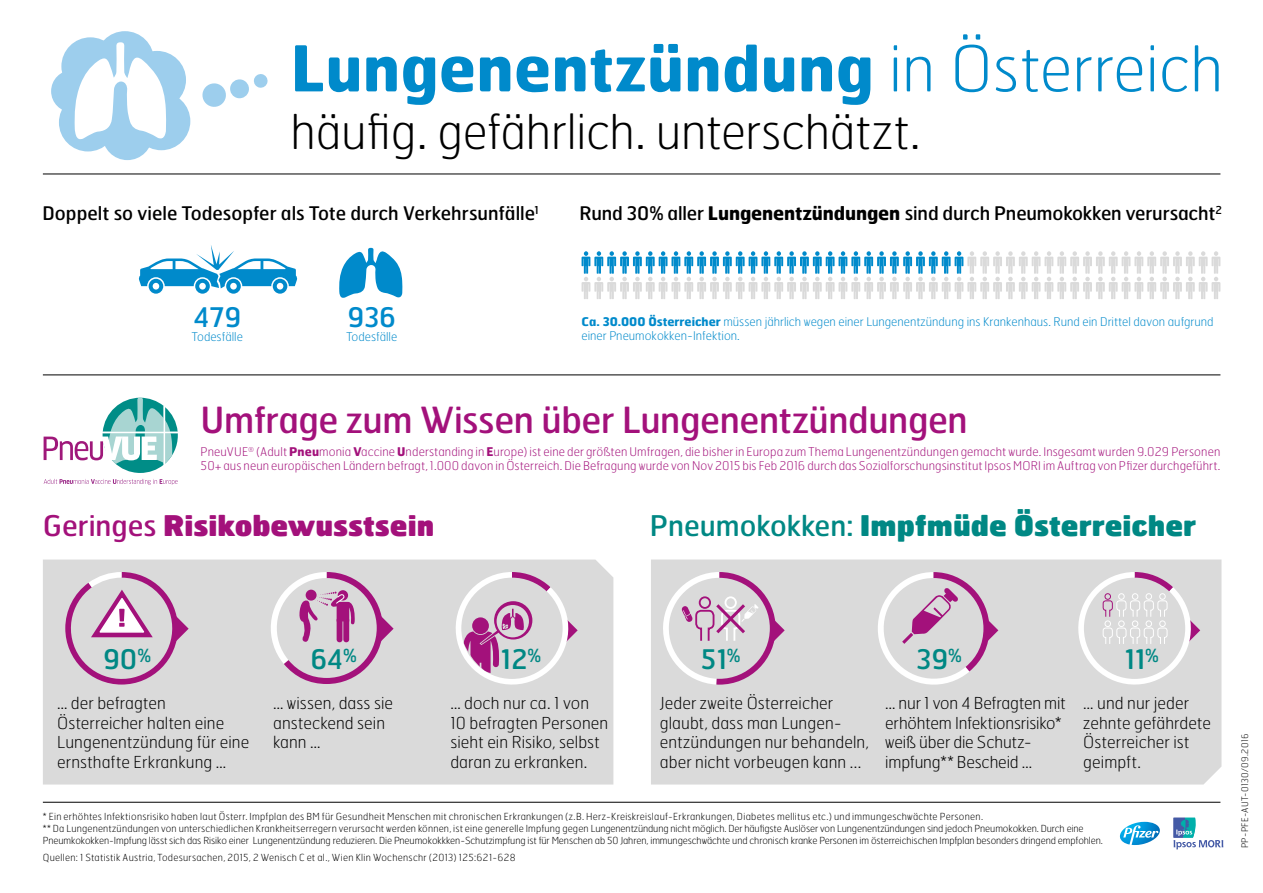
<style>
.page{position:relative;width:1263px;height:893px;background:#fff}
.page>*{position:absolute;margin:0;border:0;box-sizing:border-box;transform-origin:0 0}
.t1{font:700 63px "Hermes";letter-spacing:.005em;color:#008acb}
.t2{font:100 48px "Hermes";letter-spacing:-.005em;color:#000}
.t3{font:36px "Hermes";letter-spacing:-.01em;color:#a3117b}
.t4{font:900 28.5px "Hermes";color:#008884}
.t5{font:900 28.5px "Hermes";color:#a3117b}
.t6{font:27px "Hermes";color:#008884}
.t7{font:27px "Hermes";color:#008acb}
.t8{font:18.75px "Hermes";letter-spacing:-.005em;color:#000}
.t9{font:18px "Hermes";color:#008884}
.t10{font:100 16.5px/19.8px "Hermes";letter-spacing:.005em;color:#000}
.t11{font:100 12px/14.4px "Hermes";letter-spacing:.01em;color:#a3117b}
.t12{font:100 12px/14.4px "Hermes";color:#008acb}
.t13{font:100 9.75px/11.7px "Hermes";letter-spacing:-.01em;color:#000}
.t14{font:100 9.75px "Hermes";letter-spacing:.015em;color:#000}
.t15{font:100 9px "Hermes";letter-spacing:.04em;color:#000}
.s1{font-weight:100}
.s2{font-weight:700}
.s3{font-weight:400}
</style>
<div class="page">
<div style="left:43px;top:559px;width:570px;height:225px;background:#dadada"></div>
<div style="left:651px;top:559px;width:570px;height:225px;background:#dadada"></div>
<svg style="left:44px;top:398px;width:134px;height:75px"></svg>
<svg style="left:44px;top:479px;width:134px;height:6px"></svg>
<svg style="left:264px;top:572px;width:130px;height:112px;background:#d2b8cb"></svg>
<svg style="left:64px;top:572px;width:125px;height:114px;background:#d2b8cb"></svg>
<hr style="left:43px;top:802px;width:1177px;height:1px;background:#000">
<hr style="left:43px;top:374px;width:1177px;height:1px;background:#000">
<hr style="left:43px;top:174px;width:1177px;height:1px;background:#000">
<svg style="left:871px;top:572px;width:127px;height:119px;background:#d7c8d3"></svg>
<svg style="left:1072px;top:572px;width:128px;height:119px;background:#dddadc"></svg>
<svg style="left:661px;top:572px;width:124px;height:113px;background:#d6c5d2"></svg>
<div style="left:61px;top:37px;width:58px;height:58px;background:#9dceed;border-radius:50%"></div>
<div style="left:96px;top:31px;width:58px;height:58px;background:#9dceed;border-radius:50%"></div>
<div style="left:51px;top:70px;width:42px;height:42px;background:#9dceed;border-radius:50%"></div>
<div style="left:59px;top:93px;width:58px;height:58px;background:#9dceed;border-radius:50%"></div>
<div style="left:128px;top:51px;width:58px;height:58px;background:#9dceed;border-radius:50%"></div>
<div style="left:132px;top:92px;width:58px;height:58px;background:#9dceed;border-radius:50%"></div>
<div style="left:102px;top:110px;width:50px;height:50px;background:#9dceed;border-radius:50%"></div>
<svg style="left:202px;top:74px;width:66px;height:33px"></svg>
<svg style="left:74px;top:42px;width:92px;height:98px"></svg>
<svg style="left:1120px;top:822px;width:40px;height:23px"></svg>
<svg style="left:450px;top:572px;width:128px;height:119px;background:#d6c3d1"></svg>
<svg style="left:139px;top:245px;width:158px;height:49px"></svg>
<svg style="left:581px;top:251px;width:639px;height:48px"></svg>
<svg style="left:339px;top:248px;width:63px;height:50px"></svg>
<svg style="left:1173px;top:818px;width:50px;height:31px"></svg>
<h1 class="t1" style="left:291px;top:27px;width:934px">Lungenentzündung <span class="s1">in Österreich</span></h1>
<h2 class="t2" style="left:291px;top:101px;width:631px">häufig. gefährlich. unterschätzt.</h2>
<h3 class="t8" style="left:43px;top:202px;width:498px">Doppelt so viele Todesopfer als Tote durch Verkehrsunfälle<sup>1</sup></h3>
<h3 class="t7" style="left:194px;top:300px;width:49px">479</h3>
<p class="t12" style="left:192px;top:329px;width:52px">Todesfälle</p>
<h3 class="t7" style="left:348px;top:300px;width:50px">936</h3>
<p class="t12" style="left:346px;top:329px;width:52px">Todesfälle</p>
<h3 class="t8" style="left:579px;top:202px;width:644px">Rund 30% aller <span class="s2">Lungenentzündungen</span> sind durch Pneumokokken verursacht<sup>2</sup></h3>
<p class="t12" style="left:581px;top:314px;width:634px"><span class="s2">Ca. 30.000 Österreicher</span> müssen jährlich wegen einer Lungenentzündung ins Krankenhaus. Rund ein Drittel davon aufgrund einer Pneumokokken-Infektion.</p>
<h3 class="t3" style="left:201px;top:397px;width:769px">Umfrage zum Wissen über Lungenentzündungen</h3>
<p class="t11" style="left:201px;top:444px;width:1021px">PneuVUE<sup>®</sup> (Adult <span class="s2">Pneu</span>monia <span class="s2">V</span>accine <span class="s2">U</span>nderstanding in <span class="s2">E</span>urope) ist eine der größten Umfragen, die bisher in Europa zum Thema Lungenentzündungen gemacht wurde. Insgesamt wurden 9.029 Personen<br>50+ aus neun europäischen Ländern befragt, 1.000 davon in Österreich. Die Befragung wurde von Nov 2015 bis Feb 2016 durch das Sozialforschungsinstitut Ipsos MORI im Auftrag von Pfizer durchgeführt.</p>
<h3 class="t5" style="left:43px;top:507px;width:393px"><span class="s3">Geringes</span> Risikobewusstsein</h3>
<h3 class="t4" style="left:650px;top:507px;width:548px"><span class="s3">Pneumokokken:</span> Impfmüde Österreicher</h3>
<h3 class="t6" style="left:103px;top:642px;width:49px">90<sup>%</sup></h3>
<h3 class="t6" style="left:310px;top:642px;width:48px">64<sup>%</sup></h3>
<h3 class="t6" style="left:916px;top:642px;width:47px">39<sup>%</sup></h3>
<h3 class="t6" style="left:1125px;top:642px;width:22px">11</h3>
<h3 class="t6" style="left:501px;top:642px;width:42px">12<sup>%</sup></h3>
<h3 class="t6" style="left:701px;top:642px;width:41px">51<sup>%</sup></h3>
<h3 class="t9" style="left:1145px;top:643px;width:15px">%</h3>
<h3 class="t10" style="left:57px;top:692px;width:194px">… der befragten<br>Österreicher halten eine<br>Lungenentzündung für eine ernsthafte Erkrankung …</h3>
<h3 class="t10" style="left:660px;top:692px;width:211px">Jeder zweite Österreicher glaubt, dass man Lungen&shy;entzündungen nur behandeln, aber nicht vorbeugen kann ...</h3>
<h3 class="t10" style="left:885px;top:692px;width:182px">… nur 1 von 4 Befragten mit erhöhtem Infektionsrisiko* weiß über die Schutz-- impfung** Bescheid …</h3>
<h3 class="t10" style="left:1083px;top:692px;width:129px">… und nur jeder zehnte gefährdete<br>Österreicher ist geimpft.</h3>
<h3 class="t10" style="left:273px;top:692px;width:122px">… wissen, dass sie ansteckend sein kann …</h3>
<h3 class="t10" style="left:450px;top:692px;width:159px">… doch nur ca. 1 von<br>10 befragten Personen sieht ein Risiko, selbst daran zu erkranken.</h3>
<p class="t13" style="left:43px;top:811px;width:1061px">* Ein erhöhtes Infektionsrisiko haben laut Österr. Impfplan des BM für Gesundheit Menschen mit chronischen Erkrankungen (z.B. Herz-Kreiskreislauf-Erkrankungen, Diabetes mellitus etc.) und immungeschwächte Personen.<br>** Da Lungenentzündungen von unterschiedlichen Krankheitserregern verursacht werden können, ist eine generelle Impfung gegen Lungenentzündung nicht möglich. Der häufigste Auslöser von Lungenentzündungen sind jedoch Pneumokokken. Durch eine<br>Pneumkokokken-Impfung lässt sich das Risiko einer Lungenentzündung reduzieren. Die Pneumokokkken-Schutzimpfung ist für Menschen ab 50 Jahren, immungeschwächte und chronisch kranke Personen im österreichischen Impfplan besonders dringend empfohlen.</p>
<p class="t14" style="left:43px;top:851px;width:474px">Quellen: 1 Statistik Austria, Todesursachen, 2015, 2 Wenisch C et al., Wien Klin Wochenschr (2013) 125:621-628</p>
<p class="t15" style="left:1239px;top:848px;width:116px;rotate:-90deg">PP-PFE-AUT-0130/09.2016</p>
</div>
